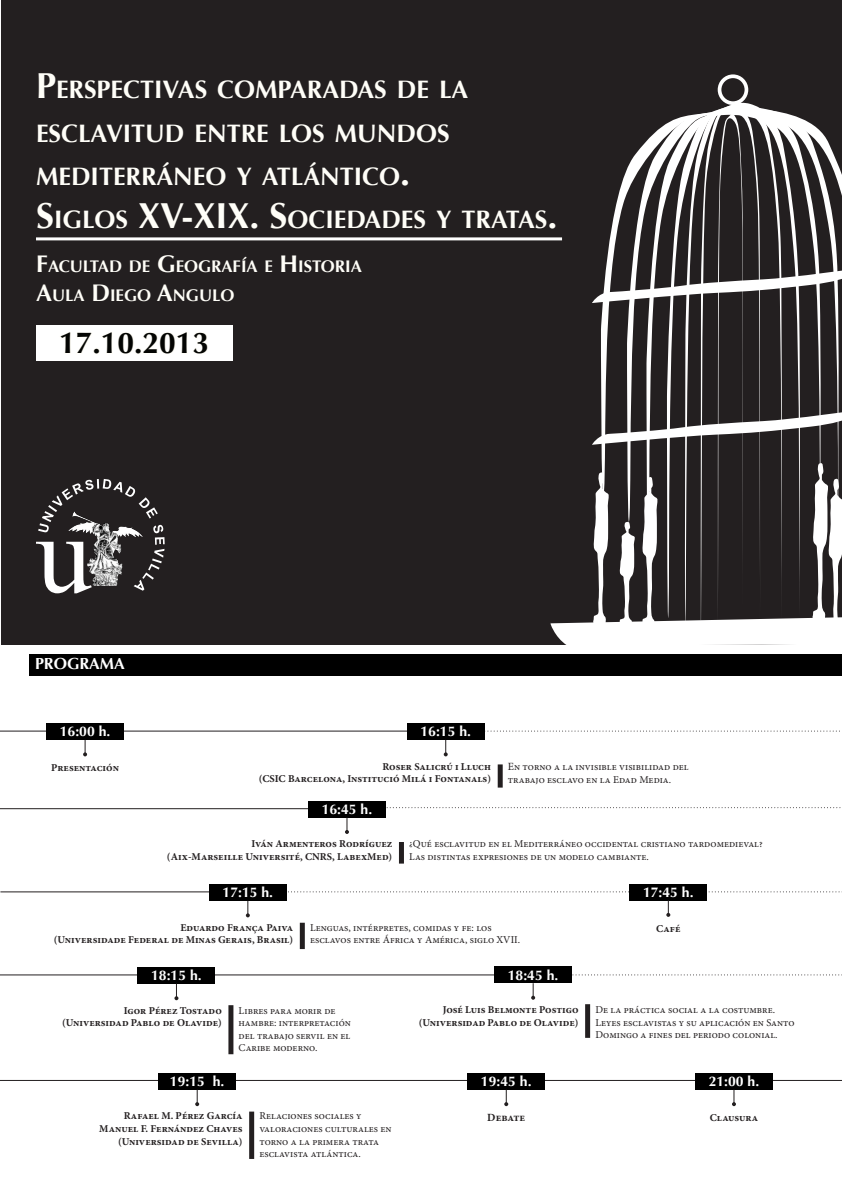
<style>
.page{position:relative;width:842px;height:1191px;background:#fff}
.page>*{position:absolute;margin:0;border:0;box-sizing:border-box;transform-origin:0 0}
.t1{font:700 30px "Optima";color:#040503}
.t2{font:700 25.2px/43.2px "Optima";color:#fffef8}
.t3{font:700 16.8px "Optima";color:#fffef8}
.t4{font:700 16px "Optima";color:#fff}
.t5{font:700 14px "Optima";color:#fff}
.t6{font:700 11px "Minion Pro";color:#231f20}
.t7{font:10.5px/12.6px "Minion Pro";color:#231f20}
.t8{font:700 10.5px "Minion Pro";color:#231f20}
.s1{font-size:36px}
.s2{font-size:24px}
.s3{font-size:11px}
</style>
<div class="page">
<hr style="left:0;top:730px;width:443px;height:1px;background:#231f20">
<svg style="left:484px;top:730px;width:356px;height:1px"></svg>
<hr style="left:0;top:808px;width:337px;height:1px;background:#231f20">
<svg style="left:386px;top:807px;width:455px;height:1px"></svg>
<hr style="left:0;top:891px;width:238px;height:1px;background:#231f20">
<svg style="left:288px;top:891px;width:554px;height:1px"></svg>
<div style="left:46px;top:723px;width:78px;height:17px;background:#000"></div>
<svg style="left:83px;top:740px;width:4px;height:16px"></svg>
<div style="left:407px;top:723px;width:77px;height:17px;background:#000"></div>
<svg style="left:444px;top:740px;width:4px;height:16px"></svg>
<div style="left:498px;top:764px;width:5px;height:23px;background:#231f20"></div>
<div style="left:308px;top:801px;width:78px;height:16px;background:#000"></div>
<svg style="left:345px;top:817px;width:4px;height:17px"></svg>
<div style="left:399px;top:842px;width:5px;height:21px;background:#231f20"></div>
<div style="left:209px;top:884px;width:78px;height:17px;background:#000"></div>
<svg style="left:246px;top:901px;width:4px;height:16px"></svg>
<div style="left:300px;top:922px;width:5px;height:27px;background:#231f20"></div>
<hr style="left:0;top:1080px;width:842px;height:1px;background:#231f20">
<hr style="left:0;top:974px;width:529px;height:1px;background:#231f20">
<svg style="left:572px;top:974px;width:270px;height:1px"></svg>
<div style="left:138px;top:967px;width:77px;height:16px;background:#000"></div>
<svg style="left:174px;top:983px;width:4px;height:17px"></svg>
<div style="left:228px;top:1005px;width:5px;height:49px;background:#231f20"></div>
<div style="left:158px;top:1073px;width:78px;height:16px;background:#000"></div>
<svg style="left:195px;top:1089px;width:4px;height:17px"></svg>
<div style="left:249px;top:1111px;width:5px;height:48px;background:#231f20"></div>
<div style="left:494px;top:966px;width:78px;height:17px;background:#000"></div>
<svg style="left:531px;top:983px;width:4px;height:16px"></svg>
<div style="left:585px;top:1004px;width:5px;height:33px;background:#231f20"></div>
<div style="left:695px;top:1073px;width:78px;height:16px;background:#000"></div>
<svg style="left:732px;top:1089px;width:4px;height:17px"></svg>
<div style="left:467px;top:1073px;width:78px;height:16px;background:#000"></div>
<svg style="left:504px;top:1089px;width:4px;height:17px"></svg>
<div style="left:29px;top:654px;width:813px;height:21px;background:#000"></div>
<div style="left:630px;top:883px;width:77px;height:17px;background:#000"></div>
<svg style="left:666px;top:900px;width:4px;height:17px"></svg>
<div style="left:1px;top:0;width:841px;height:644px;background:#231f20"></div>
<svg style="left:550px;top:105px;width:292px;height:540px"></svg>
<div style="left:718px;top:74px;width:30px;height:31px;border:4px solid #fff;border-radius:50%"></div>
<div style="left:36px;top:325px;width:196px;height:36px;background:#fff"></div>
<hr style="left:36px;top:237px;width:526px;height:3px;background:#fff">
<svg style="left:36px;top:479px;width:129px;height:114px"></svg>
<p class="t2" style="left:36px;top:69px;width:217px"><span class="s1">P</span>ERSPECTIVAS COMPARA</p>
<p class="t2" style="left:36px;top:69px;width:433px;text-indent:303px">DAS DE LA<br>ESCLAVITUD ENTRE LOS MUNDOS<br>MEDITERRÁNEO Y ATLÁNTICO<span class="s1">.</span></p>
<p class="t2" style="left:36px;top:198px;width:523px"><span class="s1">S</span>IGLOS <span class="s1">XV-XIX. S</span>OCIEDADES Y TRATAS<span class="s1">.</span></p>
<p class="t3" style="left:36px;top:257px;width:161px"><span class="s2">F</span>ACULTAD DE <span class="s2">G</span>EOGRAF</p>
<p class="t3" style="left:241px;top:257px;width:122px">ÍA E <span class="s2">H</span>ISTORIA</p>
<p class="t3" style="left:36px;top:285px;width:199px"><span class="s2">A</span>ULA <span class="s2">D</span>IEGO <span class="s2">A</span>NGULO</p>
<p class="t1" style="left:59px;top:325px;width:152px">17.10.2013</p>
<p class="t4" style="left:35px;top:654px;width:91px">PROGRAMA</p>
<p class="t5" style="left:60px;top:723px;width:52px">16:00 h.</p>
<p class="t8" style="left:51px;top:760px;width:69px">Presentación</p>
<p class="t5" style="left:420px;top:723px;width:52px">16:15 h.</p>
<p class="t8" style="left:382px;top:759px;width:110px">Roser Salicrú i Lluch</p>
<p class="t8" style="left:259px;top:771px;width:234px">(CSIC Barcelona, Institució Milá i Fontanals)</p>
<p class="t7" style="left:508px;top:760px;width:182px"><span class="s3">E</span>n torno a la invisible visibilidad del trabajo esclavo en la Edad Media.</p>
<p class="t5" style="left:322px;top:801px;width:52px">16:45 h.</p>
<p class="t8" style="left:252px;top:836px;width:142px">Iván Armenteros Rodríguez</p>
<p class="t8" style="left:167px;top:849px;width:227px">(Aix-Marseille Université, CNRS, LabexMed)</p>
<p class="t7" style="left:409px;top:837px;width:355px">¿Qué esclavitud en el Mediterráneo occidental cristiano tardomedieval?<br>Las distintas expresiones de un modelo cambiante.</p>
<p class="t5" style="left:223px;top:884px;width:52px">17:15 h.</p>
<p class="t8" style="left:180px;top:920px;width:114px">Eduardo França Paiva</p>
<p class="t8" style="left:54px;top:932px;width:241px">(Universidade Federal de Minas Gerais, Brasil)</p>
<p class="t7" style="left:310px;top:921px;width:212px">Lenguas, intérpretes, comidas y fe: los esclavos entre África y América, siglo XVII.</p>
<p class="t5" style="left:151px;top:967px;width:52px">18:15 h.</p>
<p class="t8" style="left:124px;top:1002px;width:100px">Igor Pérez Tostado</p>
<p class="t8" style="left:62px;top:1015px;width:161px">(Universidad Pablo de Olavide)</p>
<p class="t7" style="left:239px;top:1004px;width:114px">Libres para morir de hambre: interpretación del trabajo servil en el<br>Caribe moderno.</p>
<p class="t5" style="left:170px;top:1073px;width:56px">19:15 h.</p>
<p class="t8" style="left:124px;top:1108px;width:120px">Rafael M. Pérez García</p>
<p class="t8" style="left:99px;top:1121px;width:145px">Manuel F. Fernández Chaves</p>
<p class="t8" style="left:118px;top:1133px;width:126px">(Universidad de Sevilla)</p>
<p class="t7" style="left:259px;top:1109px;width:134px">Relaciones sociales y valoraciones culturales en torno a la primera trata esclavista atlántica.</p>
<p class="t5" style="left:508px;top:966px;width:52px">18:45 h.</p>
<p class="t8" style="left:443px;top:1002px;width:137px">José Luis Belmonte Postigo</p>
<p class="t8" style="left:419px;top:1015px;width:161px">(Universidad Pablo de Olavide)</p>
<p class="t5" style="left:481px;top:1073px;width:52px">19:45 h.</p>
<p class="t6" style="left:487px;top:1110px;width:39px">Debate</p>
<p class="t5" style="left:643px;top:883px;width:52px">17:45 h.</p>
<p class="t8" style="left:656px;top:921px;width:26px">Café</p>
<p class="t7" style="left:595px;top:1003px;width:181px">De la práctica social a la costumbre.</p>
<p class="t7" style="left:595px;top:1016px;width:201px">Leyes esclavistas y su aplicación en Santo<br>Domingo a fines del periodo colonial.</p>
<p class="t5" style="left:709px;top:1073px;width:52px">21:00 h.</p>
<p class="t8" style="left:710px;top:1110px;width:50px">Clausura</p>
</div>
